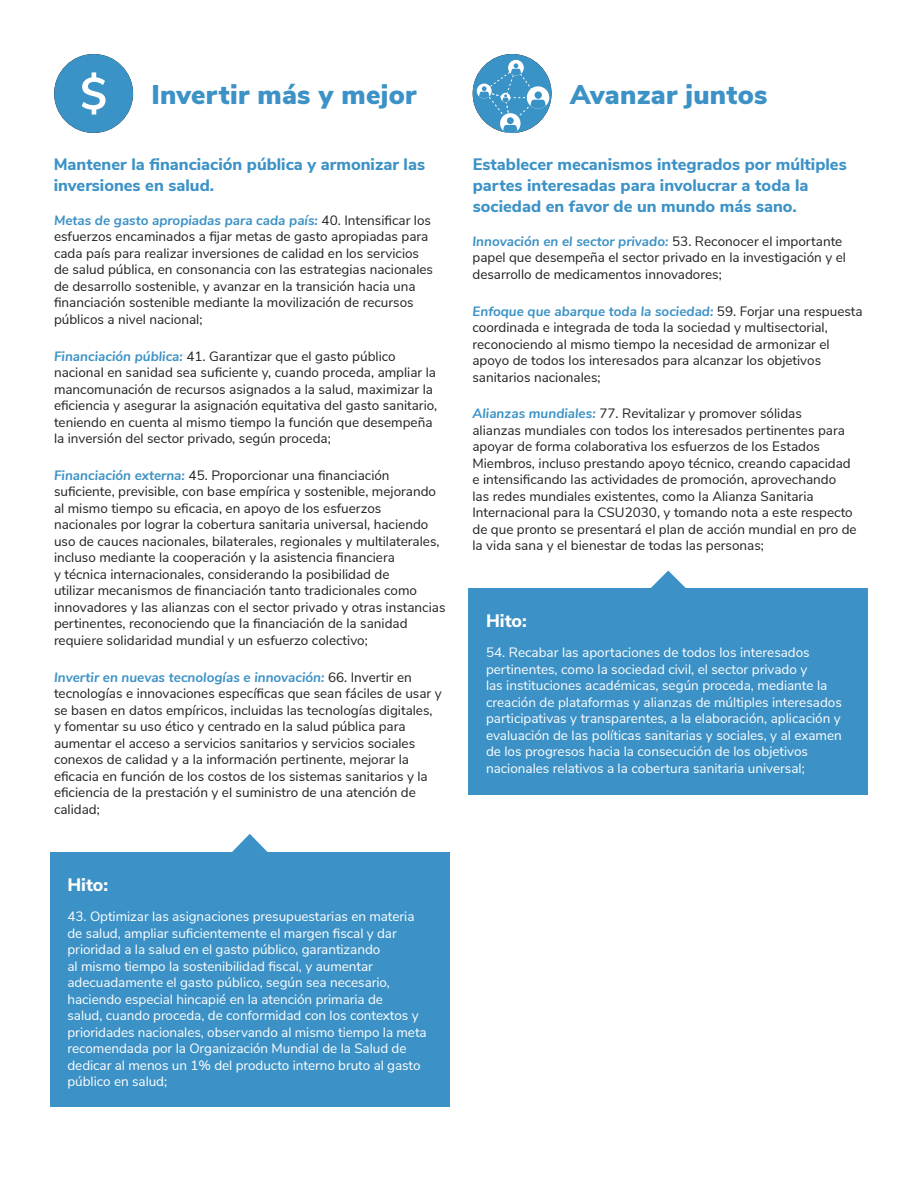
<style>
.page{position:relative;width:918px;height:1188px;background:#fff}
.page>*{position:absolute;margin:0;border:0;box-sizing:border-box;transform-origin:0 0}
.t1{font:900 27px "Nunito Sans";letter-spacing:.01em;color:#3c92c6}
.t2{font:800 18px "Nunito Sans";color:#fff}
.t3{font:800 16.5px/21px "Nunito Sans";color:#3c92c6}
.t4{font:13.5px/16.5px "Nunito Sans";color:#231f20}
.t5{font:13.5px/16.5px "Nunito Sans";letter-spacing:-.005em;color:#fff}
.s1{font-weight:700;font-style:italic;color:#3c92c6}
</style>
<div class="page">
<div style="left:473px;top:54px;width:79px;height:79px;background:#3a93c6;border-radius:50%"></div>
<svg style="left:508px;top:60px;width:16px;height:16px"></svg>
<div style="left:477px;top:84px;width:15px;height:14px;background:#fff;border-radius:50%"></div>
<svg style="left:479px;top:63px;width:69px;height:70px"></svg>
<div style="left:54px;top:54px;width:79px;height:79px;background:#3a93c6;border-radius:50%"></div>
<svg style="left:82px;top:72px;width:24px;height:43px"></svg>
<div style="left:50px;top:852px;width:400px;height:255px;background:#3c92c6"></div>
<svg style="left:232px;top:834px;width:36px;height:18px"></svg>
<div style="left:468px;top:588px;width:400px;height:207px;background:#3c92c6"></div>
<svg style="left:651px;top:571px;width:35px;height:17px"></svg>
<p class="t1" style="left:151px;top:75px;width:267px">Invertir más y mejor</p>
<p class="t1" style="left:570px;top:75px;width:199px">Avanzar juntos</p>
<p class="t3" style="left:54px;top:153px;width:373px">Mantener la financiación pública y armonizar las inversiones en salud.</p>
<p class="t4" style="left:54px;top:211px;width:381px"><span class="s1">Metas de gasto apropiadas para cada país:</span> 40. Intensificar los esfuerzos encaminados a fijar metas de gasto apropiadas para cada país para realizar inversiones de calidad en los servicios de salud pública, en consonancia con las estrategias nacionales de desarrollo sostenible, y avanzar en la transición hacia una financiación sostenible mediante la movilización de recursos públicos a nivel nacional;</p>
<p class="t4" style="left:54px;top:347px;width:385px"><span class="s1">Financiación pública:</span> 41. Garantizar que el gasto público nacional en sanidad sea suficiente y, cuando proceda, ampliar la mancomunación de recursos asignados a la salud, maximizar la eficiencia y asegurar la asignación equitativa del gasto sanitario, teniendo en cuenta al mismo tiempo la función que desempeña la inversión del sector privado, según proceda;</p>
<p class="t4" style="left:54px;top:466px;width:393px"><span class="s1">Financiación externa:</span> 45. Proporcionar una financiación suficiente, previsible, con base empírica y sostenible, mejorando al mismo tiempo su eficacia, en apoyo de los esfuerzos nacionales por lograr la cobertura sanitaria universal, haciendo uso de cauces nacionales, bilaterales, regionales y multilaterales, incluso mediante la cooperación y la asistencia financiera<br>y técnica internacionales, considerando la posibilidad de<br>utilizar mecanismos de financiación tanto tradicionales como innovadores y las alianzas con el sector privado y otras instancias pertinentes, reconociendo que la financiación de la sanidad requiere solidaridad mundial y un esfuerzo colectivo;</p>
<p class="t4" style="left:54px;top:668px;width:389px"><span class="s1">Invertir en nuevas tecnologías e innovación:</span> 66. Invertir en tecnologías e innovaciones específicas que sean fáciles de usar y se basen en datos empíricos, incluidas las tecnologías digitales, y fomentar su uso ético y centrado en la salud pública para aumentar el acceso a servicios sanitarios y servicios sociales conexos de calidad y a la información pertinente, mejorar la eficacia en función de los costos de los sistemas sanitarios y la eficiencia de la prestación y el suministro de una atención de calidad;</p>
<p class="t2" style="left:68px;top:872px;width:42px">Hito:</p>
<p class="t5" style="left:68px;top:908px;width:361px">43. Optimizar las asignaciones presupuestarias en materia de salud, ampliar suficientemente el margen fiscal y dar prioridad a la salud en el gasto público, garantizando<br>al mismo tiempo la sostenibilidad fiscal, y aumentar adecuadamente el gasto público, según sea necesario, haciendo especial hincapié en la atención primaria de<br>salud, cuando proceda, de conformidad con los contextos y prioridades nacionales, observando al mismo tiempo la meta recomendada por la Organización Mundial de la Salud de dedicar al menos un 1% del producto interno bruto al gasto público en salud;</p>
<p class="t3" style="left:473px;top:153px;width:375px">Establecer mecanismos integrados por múltiples partes interesadas para involucrar a toda la sociedad en favor de un mundo más sano.</p>
<p class="t4" style="left:472px;top:232px;width:375px"><span class="s1">Innovación en el sector privado:</span> 53. Reconocer el importante papel que desempeña el sector privado en la investigación y el desarrollo de medicamentos innovadores;</p>
<p class="t4" style="left:472px;top:302px;width:392px"><span class="s1">Enfoque que abarque toda la sociedad:</span> 59. Forjar una respuesta coordinada e integrada de toda la sociedad y multisectorial, reconociendo al mismo tiempo la necesidad de armonizar el apoyo de todos los interesados para alcanzar los objetivos sanitarios nacionales;</p>
<p class="t4" style="left:472px;top:405px;width:386px"><span class="s1">Alianzas mundiales:</span> 77. Revitalizar y promover sólidas<br>alianzas mundiales con todos los interesados pertinentes para apoyar de forma colaborativa los esfuerzos de los Estados Miembros, incluso prestando apoyo técnico, creando capacidad e intensificando las actividades de promoción, aprovechando<br>las redes mundiales existentes, como la Alianza Sanitaria Internacional para la CSU2030, y tomando nota a este respecto de que pronto se presentará el plan de acción mundial en pro de la vida sana y el bienestar de todas las personas;</p>
<p class="t2" style="left:486px;top:608px;width:42px">Hito:</p>
<p class="t5" style="left:486px;top:643px;width:357px">54. Recabar las aportaciones de todos los interesados pertinentes, como la sociedad civil, el sector privado y<br>las instituciones académicas, según proceda, mediante la creación de plataformas y alianzas de múltiples interesados participativas y transparentes, a la elaboración, aplicación y evaluación de las políticas sanitarias y sociales, y al examen de los progresos hacia la consecución de los objetivos nacionales relativos a la cobertura sanitaria universal;</p>
</div>
